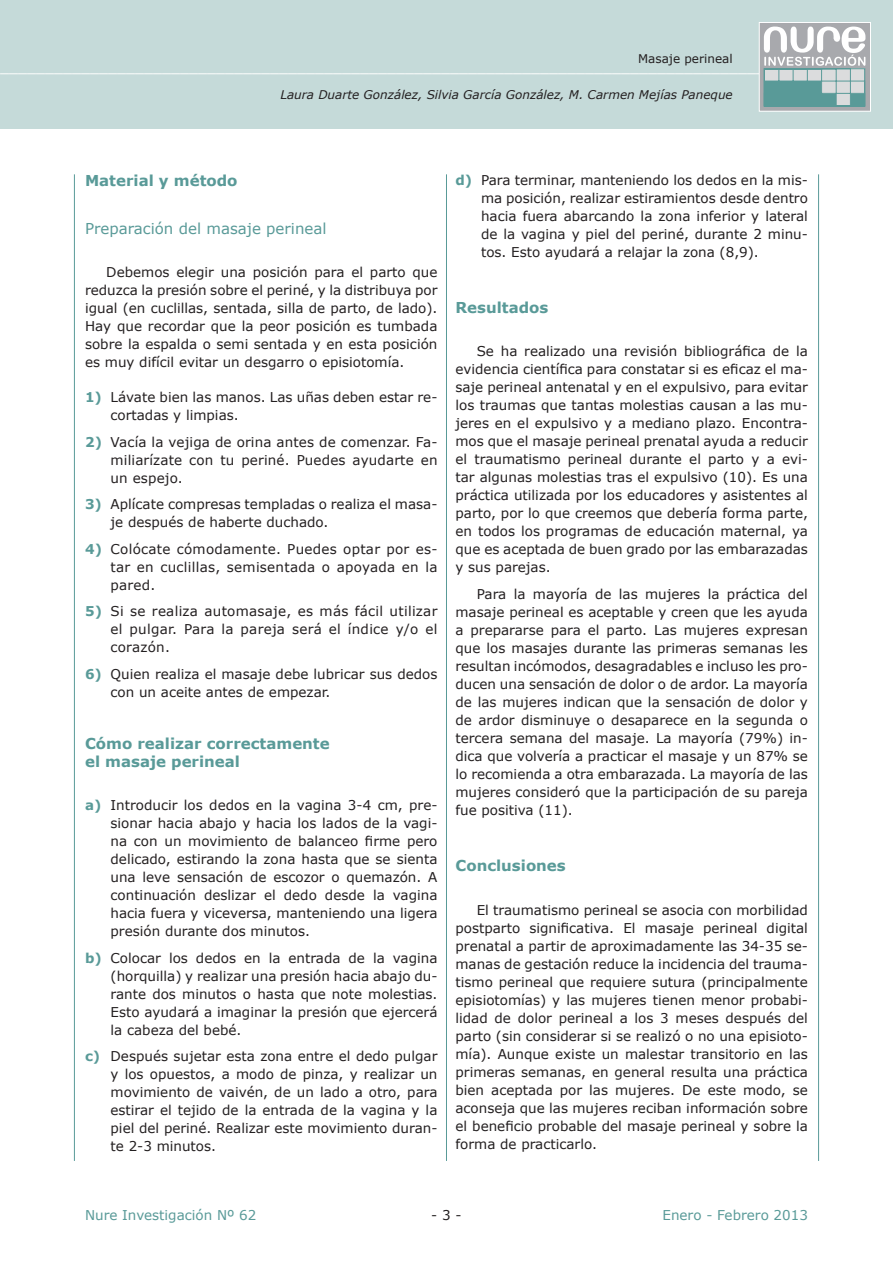
<style>
.page{position:relative;width:893px;height:1263px;background:#fff}
.page>*{position:absolute;margin:0;border:0;box-sizing:border-box;transform-origin:0 0}
.t1{font:18px "Times";color:#fff}
.TITULO_2{font:700 15px/18px "Verdana";color:#599a98}
.TITULO_1{font:700 15px "Verdana";color:#599a98}
.TITULO_2-2{font:15px "Verdana";color:#599a98}
.Texto_5{font:13.5px/18px "Verdana";color:#231f20;text-align:justify}
.Sangre_1{font:13.5px/18px "Verdana";color:#231f20;text-align:justify}
.Texto{font:13.5px/18px "Verdana";color:#231f20;text-align:justify}
.t2{font:13.5px "Verdana";color:#599a98}
.t3{font:italic 12px "Verdana";color:#231f20}
.t4{font:12px "Verdana";color:#231f20}
.s1{font-weight:700;color:#599a98}
.s2{font-style:inherit}
</style>
<div class="page">
<div style="left:1px;top:0;width:892px;height:128px;background:#c5dad9"></div>
<hr style="left:0;top:0;width:1px;height:128px;background:#c5dad9">
<div style="left:759px;top:23px;width:111px;height:88px;background:#a8a9ad"></div>
<svg style="left:764px;top:27px;width:102px;height:80px"></svg>
<div style="left:759px;top:22px;width:112px;height:90px;border:1px solid #fff"></div>
<hr style="left:446px;top:174px;width:1px;height:987px;background:#599a98">
<hr style="left:74px;top:174px;width:1px;height:987px;background:#599a98">
<hr style="left:818px;top:174px;width:1px;height:987px;background:#599a98">
<p class="t4" style="left:638px;top:51px;width:96px">Masaje perineal</p>
<p class="t3" style="left:280px;top:87px;width:454px">Laura Duarte González, Silvia García González, M. Carmen Mejías Paneque</p>
<h1 class="t1" style="left:0;top:56px;width:838px">_____________________________________________________________________________________________</h1>
<p class="TITULO_1" style="left:85px;top:171px;width:154px">Material y método</p>
<p class="TITULO_2-2" style="left:85px;top:219px;width:243px">Preparación del masaje perineal</p>
<p class="Texto_5" style="left:85px;top:263px;width:354px;text-indent:21px">Debemos elegir una posición para el parto que reduzca la presión sobre el periné, y la distribuya por igual (en cuclillas, sentada, silla de parto, de lado).<br>Hay que recordar que la peor posición es tumbada sobre la espalda o semi sentada y en esta posición es muy difícil evitar un desgarro o episiotomía.</p>
<p class="Sangre_1" style="left:111px;top:388px;width:328px;text-indent:-26px"><span class="s1">1)</span> Lávate bien las manos. Las uñas deben estar re&shy;cortadas y limpias.</p>
<p class="Sangre_1" style="left:111px;top:432px;width:328px;text-indent:-26px"><span class="s1">2)</span> Vacía la vejiga de orina antes de comenzar. Fa&shy;miliarízate con tu periné. Puedes ayudarte en un espejo.</p>
<p class="Sangre_1" style="left:111px;top:495px;width:328px;text-indent:-26px"><span class="s1">3)</span> Aplícate compresas templadas o realiza el masa&shy;je después de haberte duchado.</p>
<p class="Sangre_1" style="left:111px;top:539px;width:328px;text-indent:-26px"><span class="s1">4)</span> Colócate cómodamente. Puedes optar por es&shy;tar en cuclillas, semisentada o apoyada en la pared.</p>
<p class="Sangre_1" style="left:111px;top:602px;width:328px;text-indent:-26px"><span class="s1">5)</span> Si se realiza automasaje, es más fácil utilizar el pulgar. Para la pareja será el índice y/o el corazón.</p>
<p class="Sangre_1" style="left:111px;top:664px;width:328px;text-indent:-26px"><span class="s1">6)</span> Quien realiza el masaje debe lubricar sus dedos con un aceite antes de empezar.</p>
<p class="TITULO_2" style="left:85px;top:734px;width:246px">C<span class="s2">ó</span>mo realizar correctamente el masaje perineal</p>
<p class="Sangre_1" style="left:111px;top:796px;width:328px;text-indent:-26px"><span class="s1">a)</span> Introducir los dedos en la vagina 3-4 cm, pre&shy;sionar hacia abajo y hacia los lados de la vagi&shy;na con un movimiento de balanceo firme pero delicado, estirando la zona hasta que se sienta una leve sensación de escozor o quemazón. A continuación deslizar el dedo desde la vagina hacia fuera y viceversa, manteniendo una ligera presión durante dos minutos.</p>
<p class="Sangre_1" style="left:111px;top:948px;width:328px;text-indent:-26px"><span class="s1">b)</span> Colocar los dedos en la entrada de la vagina (horquilla) y realizar una presión hacia abajo du&shy;rante dos minutos o hasta que note molestias.<br>Esto ayudará a imaginar la presión que ejercerá la cabeza del bebé.</p>
<p class="Sangre_1" style="left:111px;top:1047px;width:328px;text-indent:-26px"><span class="s1">c)</span> Después sujetar esta zona entre el dedo pulgar y los opuestos, a modo de pinza, y realizar un movimiento de vaivén, de un lado a otro, para estirar el tejido de la entrada de la vagina y la piel del periné. Realizar este movimiento duran&shy;te 2-3 minutos.</p>
<p class="Sangre_1" style="left:481px;top:170px;width:328px;text-indent:-26px"><span class="s1">d)</span> Para terminar, manteniendo los dedos en la mis&shy;ma posición, realizar estiramientos desde dentro hacia fuera abarcando la zona inferior y lateral de la vagina y piel del periné, durante 2 minu&shy;tos. Esto ayudará a relajar la zona (8,9).</p>
<p class="TITULO_1" style="left:455px;top:298px;width:94px">Resultados</p>
<p class="Texto_5" style="left:455px;top:342px;width:354px;text-indent:21px">Se ha realizado una revisión bibliográfica de la evidencia científica para constatar si es eficaz el ma&shy;saje perineal antenatal y en el expulsivo, para evitar los traumas que tantas molestias causan a las mu&shy;jeres en el expulsivo y a mediano plazo. Encontra&shy;mos que el masaje perineal prenatal ayuda a reducir el traumatismo perineal durante el parto y a evi&shy;tar algunas molestias tras el expulsivo (10). Es una práctica utilizada por los educadores y asistentes al parto, por lo que creemos que debería forma parte, en todos los programas de educación maternal, ya que es aceptada de buen grado por las embarazadas y sus parejas.</p>
<p class="Texto" style="left:455px;top:585px;width:354px;text-indent:21px">Para la mayoría de las mujeres la práctica del masaje perineal es aceptable y creen que les ayuda a prepararse para el parto. Las mujeres expresan que los masajes durante las primeras semanas les resultan incómodos, desagradables e incluso les pro&shy;ducen una sensación de dolor o de ardor. La mayoría de las mujeres indican que la sensación de dolor y de ardor disminuye o desaparece en la segunda o tercera semana del masaje. La mayoría (79%) in&shy;dica que volvería a practicar el masaje y un 87% se lo recomienda a otra embarazada. La mayoría de las mujeres consideró que la participación de su pareja fue positiva (11).</p>
<p class="TITULO_1" style="left:455px;top:856px;width:112px">Conclusiones</p>
<p class="Texto_5" style="left:455px;top:900px;width:354px;text-indent:21px">El traumatismo perineal se asocia con morbilidad postparto significativa. El masaje perineal digital prenatal a partir de aproximadamente las 34-35 se&shy;manas de gestación reduce la incidencia del trauma&shy;tismo perineal que requiere sutura (principalmente episiotomías) y las mujeres tienen menor probabi&shy;lidad de dolor perineal a los 3 meses después del parto (sin considerar si se realizó o no una episioto&shy;mía). Aunque existe un malestar transitorio en las primeras semanas, en general resulta una práctica bien aceptada por las mujeres. De este modo, se aconseja que las mujeres reciban información sobre el beneficio probable del masaje perineal y sobre la forma de practicarlo.</p>
<p class="t2" style="left:85px;top:1207px;width:173px">Nure Investigación Nº 62</p>
<p class="Texto_5" style="left:431px;top:1206px;width:32px">- 3 -</p>
<p class="t2" style="left:662px;top:1207px;width:147px">Enero - Febrero 2013</p>
</div>
